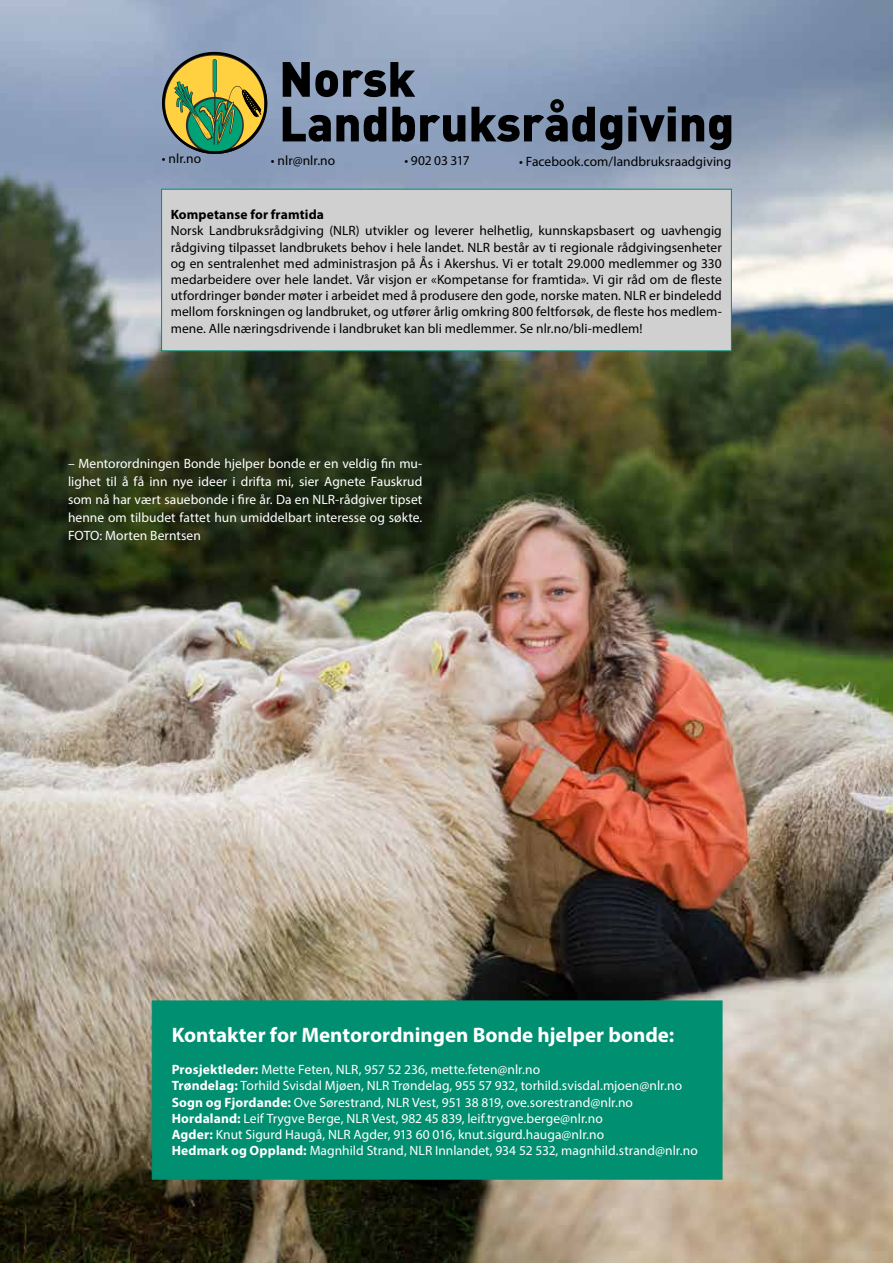
<style>
.page{position:relative;width:893px;height:1263px;background:#fff}
.page>*{position:absolute;margin:0;border:0;box-sizing:border-box;transform-origin:0 0}
.t1{font:700 21px "Myriad Pro";color:#fff}
.t2{font:13.5px/16.2px "Myriad Pro";letter-spacing:.005em;color:#fff}
.t3{font:13.5px/16.2px "Myriad Pro";letter-spacing:.005em;color:#000;text-align:justify}
.t4{font:700 13.5px "Myriad Pro";letter-spacing:.01em;color:#000}
.s1{font-weight:700}
</style>
<div class="page">
<img style="left:0;top:0;width:893px;height:1263px">
<div style="left:161px;top:189px;width:571px;height:162px;background:#d0d0d0;border:1px solid #008f70"></div>
<div style="left:152px;top:1001px;width:570px;height:178px;background:#008f70"></div>
<svg style="left:283px;top:62px;width:132px;height:35px;background:#48515e"></svg>
<svg style="left:283px;top:107px;width:103px;height:35px;background:#464f5d"></svg>
<svg style="left:392px;top:107px;width:73px;height:35px;background:#46505f"></svg>
<svg style="left:471px;top:99px;width:151px;height:51px;background:#535f72"></svg>
<svg style="left:628px;top:106px;width:48px;height:35px;background:#404958"></svg>
<svg style="left:682px;top:115px;width:49px;height:35px;background:#363c46"></svg>
<svg style="left:162px;top:52px;width:106px;height:102px;background:#8c995b"></svg>
<p class="t3" style="left:162px;top:151px;width:41px">• nlr.no</p>
<p class="t3" style="left:271px;top:152px;width:66px">• nlr@nlr.no</p>
<p class="t3" style="left:405px;top:152px;width:67px">• 902 03 317</p>
<p class="t3" style="left:519px;top:153px;width:214px">• Facebook.com/landbruksraadgiving</p>
<p class="t4" style="left:171px;top:206px;width:155px">Kompetanse for framtida</p>
<p class="t3" style="left:171px;top:223px;width:553px">Norsk Landbruksrådgiving (NLR) utvikler og leverer helhetlig, kunnskapsbasert og uavhengig rådgiving tilpasset landbrukets behov i hele landet. NLR består av ti regionale rådgivingsenheter og en sentralenhet med administrasjon på Ås i Akershus. Vi er totalt 29.000 medlemmer og 330 medarbeidere over hele landet. Vår visjon er «Kompetanse for framtida». Vi gir råd om de fleste utfordringer bønder møter i arbeidet med å produsere den gode, norske maten. NLR er bindeledd mellom forskningen og landbruket, og utfører årlig omkring 800 feltforsøk, de fleste hos medlem&shy;mene. Alle næringsdrivende i landbruket kan bli medlemmer. Se nlr.no/bli-medlem!</p>
<p class="t2" style="left:68px;top:454px;width:356px;line-height:18px;text-align:justify">– Mentorordningen Bonde hjelper bonde er en veldig fin mu&shy;lighet til å få inn nye ideer i drifta mi, sier Agnete Fauskrud som nå har vært sauebonde i fire år. Da en NLR-rådgiver tipset henne om tilbudet fattet hun umiddelbart interesse og søkte.<br>FOTO: Morten Berntsen</p>
<h1 class="t1" style="left:172px;top:1021px;width:504px">Kontakter for Mentorordningen Bonde hjelper bonde:</h1>
<p class="t2" style="left:172px;top:1061px;width:527px"><span class="s1">Prosjektleder:</span> Mette Feten, NLR, 957 52 236, mette.feten@nlr.no<br><span class="s1">Trøndelag:</span> Torhild Svisdal Mjøen, NLR Trøndelag, 955 57 932, torhild.svisdal.mjoen@nlr.no <span class="s1">Sogn og Fjordande:</span> Ove Sørestrand, NLR Vest, 951 38 819, ove.sorestrand@nlr.no <span class="s1">Hordaland:</span> Leif Trygve Berge, NLR Vest, 982 45 839, leif.trygve.berge@nlr.no<br><span class="s1">Agder:</span> Knut Sigurd Haugå, NLR Agder, 913 60 016, knut.sigurd.hauga@nlr.no<br><span class="s1">Hedmark og Oppland:</span> Magnhild Strand, NLR Innlandet, 934 52 532, magnhild.strand@nlr.no</p>
</div>
